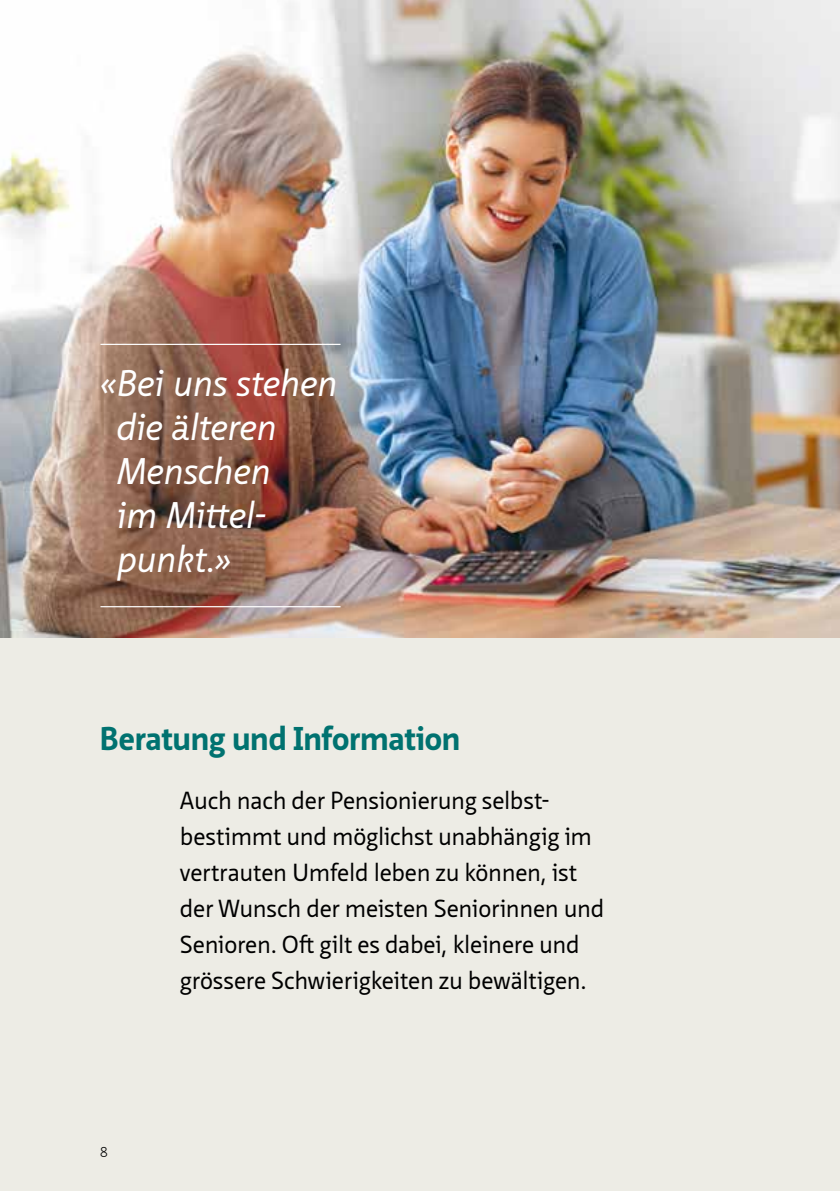
<style>
.page{position:relative;width:840px;height:1191px;background:#fff}
.page>*{position:absolute;margin:0;border:0;box-sizing:border-box;transform-origin:0 0}
.t1{font:italic 36px/44px "Neue Sans Pro";letter-spacing:-.015em;color:#fff}
.t2{font:700 32px "Neue Sans Pro";letter-spacing:-.005em;color:#007270}
.t3{font:24px/36px "Neue Sans Pro";letter-spacing:-.015em;color:#000}
.t4{font:300 14px "Neue Sans Pro";color:#000}
</style>
<div class="page">
<div style="left:0;top:638px;width:839px;height:553px;background:#edece5"></div>
<img style="left:0;top:0;width:839px;height:637px">
<hr style="left:100px;top:344px;width:240px;height:1px;background:#fff">
<hr style="left:100px;top:606px;width:240px;height:1px;background:#fff">
<h1 class="t1" style="left:117px;top:361px;width:222px;text-indent:-16px">«Bei uns stehen die älteren<br>Menschen<br>im Mittel&shy;punkt.»</h1>
<h2 class="t2" style="left:100px;top:718px;width:362px">Beratung und Information</h2>
<p class="t3" style="left:180px;top:782px;width:426px">Auch nach der Pensionierung selbst&shy;bestimmt und möglichst unabhängig im vertrauten Umfeld leben zu können, ist der Wunsch der meisten Seniorinnen und Senioren. Oft gilt es dabei, kleinere und grössere Schwierigkeiten zu bewältigen.</p>
<p class="t4" style="left:100px;top:1142px;width:10px">8</p>
</div>
